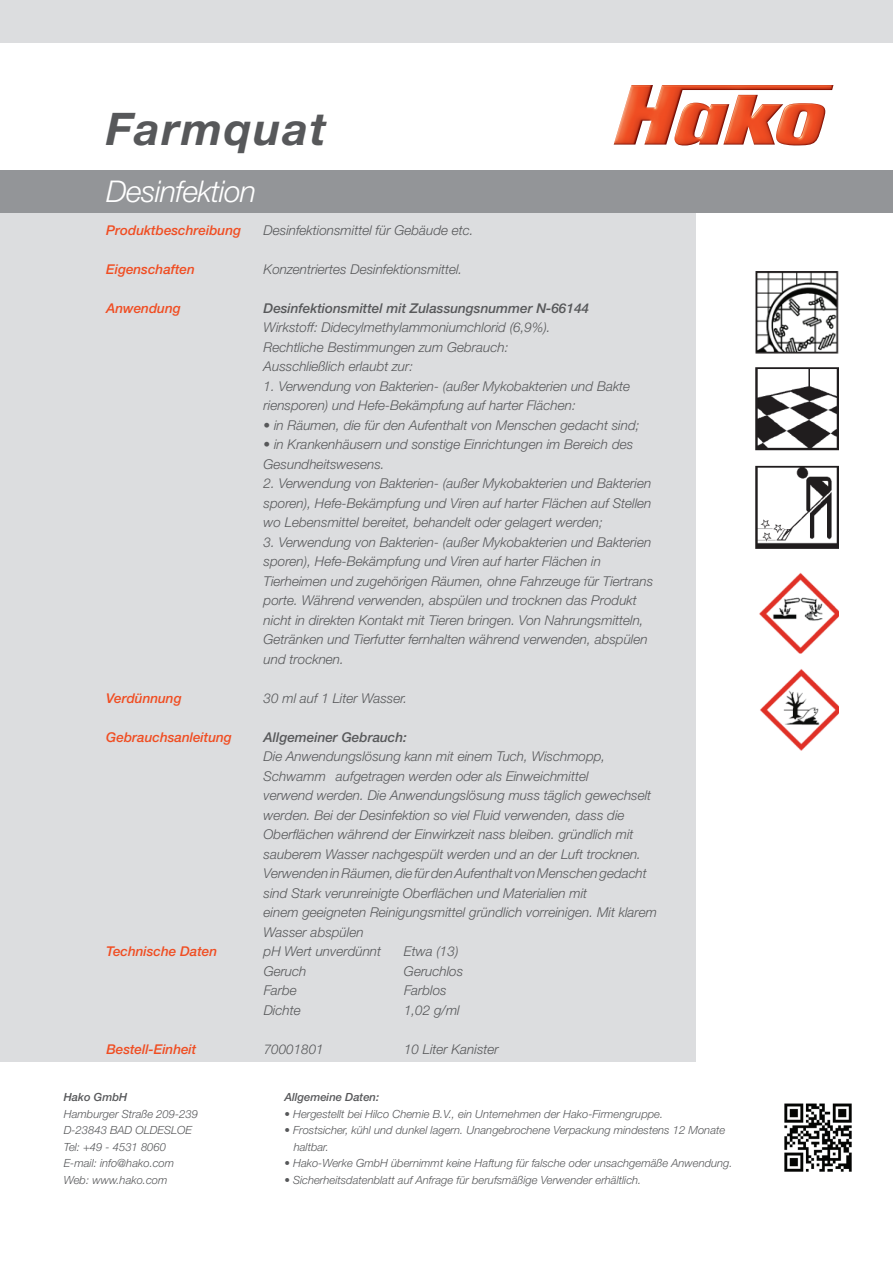
<style>
.page{position:relative;width:893px;height:1263px;background:#fff}
.page>*{position:absolute;margin:0;border:0;box-sizing:border-box;transform-origin:0 0}
.t1{font:italic 700 45px "Helvetica Neue LT Std";letter-spacing:.04em;color:#57585a}
.t2{font:italic 300 30px "Helvetica Neue LT Std";letter-spacing:-.02em;color:#fff}
.t3{font:italic 300 13.5px/19.5px "Helvetica Neue LT Std";color:#57585a}
.t4{font:italic 500 13.5px "Helvetica Neue LT Std";color:#f04d22}
.t5{font:italic 500 13.5px "Helvetica Neue LT Std";color:#57585a}
.t6{font:italic 300 11.25px/16.5px "Helvetica Neue LT Std";color:#57585a}
.t7{font:italic 500 11.25px "Helvetica Neue LT Std";color:#57585a}
.s1{font-weight:500}
</style>
<div class="page">
<div style="left:0;top:213px;width:695px;height:849px;background:#dcdddf"></div>
<div style="left:0;top:0;width:893px;height:43px;background:#dcdddf"></div>
<div style="left:0;top:170px;width:893px;height:43px;background:#939598"></div>
<img style="left:614px;top:85px;width:219px;height:61px">
<img style="left:784px;top:1103px;width:68px;height:69px">
<img style="left:755px;top:367px;width:84px;height:384px">
<img style="left:755px;top:271px;width:84px;height:83px">
<h1 class="t1" style="left:106px;top:101px;width:222px">Farmquat</h1>
<h2 class="t2" style="left:106px;top:174px;width:152px">Desinfektion</h2>
<p class="t4" style="left:106px;top:222px;width:136px">Produktbeschreibung</p>
<p class="t3" style="left:264px;top:220px;width:212px">Desinfektionsmittel für Gebäude etc.</p>
<p class="t4" style="left:106px;top:261px;width:90px">Eigenschaften</p>
<p class="t3" style="left:264px;top:259px;width:200px">Konzentriertes Desinfektionsmittel.</p>
<p class="t4" style="left:106px;top:300px;width:76px">Anwendung</p>
<p class="t5" style="left:264px;top:300px;width:327px">Desinfektionsmittel mit Zulassungsnummer N-66144</p>
<p class="t3" style="left:264px;top:317px;width:288px">Wirkstoff: Didecylmethylammoniumchlorid (6,9%).<br>Rechtliche Bestimmungen zum Gebrauch:<br>Ausschließlich erlaubt zur:</p>
<p class="t3" style="left:264px;top:376px;width:368px">1. Verwendung von Bakterien- (außer Mykobakterien und Bakte riensporen) und Hefe-Bekämpfung auf harter Flächen:</p>
<p class="t3" style="left:264px;top:415px;width:377px">• in Räumen, die für den Aufenthalt von Menschen gedacht sind;</p>
<p class="t3" style="left:264px;top:434px;width:371px">• in Krankenhäusern und sonstige Einrichtungen im Bereich des<br>Gesundheitswesens.</p>
<p class="t3" style="left:264px;top:473px;width:389px;text-align:justify">2. Verwendung von Bakterien- (außer Mykobakterien und Bakterien sporen), Hefe-Bekämpfung und Viren auf harter Flächen auf Stellen wo Lebensmittel bereitet, behandelt oder gelagert werden;</p>
<p class="t3" style="left:264px;top:532px;width:391px">3. Verwendung von Bakterien- (außer Mykobakterien und Bakterien sporen), Hefe-Bekämpfung und Viren auf harter Flächen in Tierheimen und zugehörigen Räumen, ohne Fahrzeuge für Tiertrans porte. Während verwenden, abspülen und trocknen das Produkt nicht in direkten Kontakt mit Tieren bringen. Von Nahrungsmitteln, Getränken und Tierfutter fernhalten während verwenden, abspülen und trocknen.</p>
<p class="t4" style="left:106px;top:690px;width:77px">Verdünnung</p>
<p class="t3" style="left:264px;top:688px;width:145px">30 ml auf 1 Liter Wasser.</p>
<p class="t4" style="left:106px;top:729px;width:127px">Gebrauchsanleitung</p>
<p class="t5" style="left:264px;top:729px;width:145px">Allgemeiner Gebrauch:</p>
<p class="t3" style="left:264px;top:746px;width:395px">Die Anwendungslösung kann mit einem Tuch, Wischmopp, Schwamm aufgetragen werden oder als Einweichmittel<br>verwend werden. Die Anwendungslösung muss täglich gewechselt werden. Bei der Desinfektion so viel Fluid verwenden, dass die Oberflächen während der Einwirkzeit nass bleiben. gründlich mit sauberem Wasser nachgespült werden und an der Luft trocknen.<br>Verwenden in Räumen, die für den Aufenthalt von Menschen gedacht sind Stark verunreinigte Oberflächen und Materialien mit<br>einem geeigneten Reinigungsmittel gründlich vorreinigen. Mit klarem Wasser abspülen</p>
<p class="t4" style="left:106px;top:943px;width:112px">Technische Daten</p>
<p class="t3" style="left:264px;top:941px;width:119px">pH Wert unverdünnt</p>
<p class="t3" style="left:404px;top:941px;width:56px">Etwa (13)</p>
<p class="t3" style="left:264px;top:961px;width:44px">Geruch</p>
<p class="t3" style="left:404px;top:961px;width:61px">Geruchlos</p>
<p class="t3" style="left:264px;top:980px;width:35px">Farbe</p>
<p class="t3" style="left:404px;top:980px;width:44px">Farblos</p>
<p class="t3" style="left:264px;top:1000px;width:39px">Dichte</p>
<p class="t3" style="left:404px;top:1000px;width:57px">1,02 g/ml</p>
<p class="t4" style="left:106px;top:1041px;width:92px">Bestell-Einheit</p>
<p class="t3" style="left:264px;top:1039px;width:62px">70001801</p>
<p class="t3" style="left:404px;top:1039px;width:96px">10 Liter Kanister</p>
<p class="t7" style="left:64px;top:1090px;width:65px">Hako GmbH</p>
<p class="t6" style="left:64px;top:1105px;width:136px">Hamburger Straße 209-239<br>D-23843 BAD OLDESLOE<br>Tel: +49 - 4531 8060<br>E-mail: info@hako.com<br>Web: www.hako.com</p>
<p class="t7" style="left:284px;top:1090px;width:96px">Allgemeine Daten:</p>
<p class="t6" style="left:284px;top:1105px;width:380px"><span class="s1">•</span> Hergestellt bei Hilco Chemie B.V., ein Unternehmen der Hako-Firmengruppe.</p>
<p class="t6" style="left:294px;top:1121px;width:433px;text-indent:-9px"><span class="s1">•</span> Frostsicher, kühl und dunkel lagern. Unangebrochene Verpackung mindestens 12 Monate haltbar.</p>
<p class="t6" style="left:284px;top:1154px;width:450px"><span class="s1">•</span> Hako-Werke GmbH übernimmt keine Haftung für falsche oder unsachgemäße Anwendung.</p>
<p class="t6" style="left:284px;top:1171px;width:358px"><span class="s1">•</span> Sicherheitsdatenblatt auf Anfrage für berufsmäßige Verwender erhältlich.</p>
</div>
